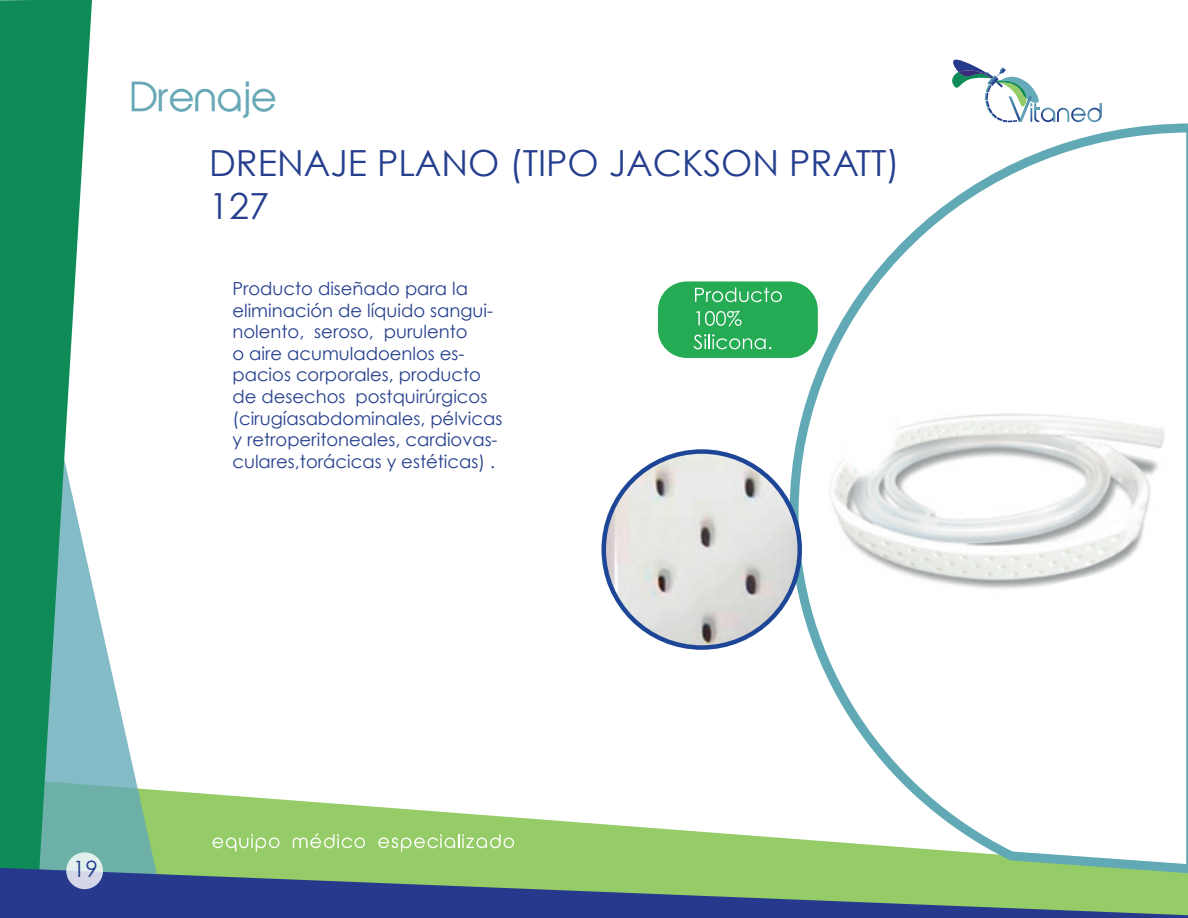
<style>
.page{position:relative;width:1188px;height:918px;background:#fff}
.page>*{position:absolute;margin:0;border:0;box-sizing:border-box;transform-origin:0 0}
.t1{font:38.55px "Abeatby Kai";color:#66a8b6}
.t2{font:36px/43.2px "Century Gothic";color:#253f8e}
.t3{font:22.5px "Century Gothic";color:#253f8e}
.t4{font:18px/21.6px "Century Gothic";color:#253f8e}
</style>
<div class="page">
<svg style="left:167px;top:790px;width:618px;height:78px;fill:#95cc68"></svg>
<svg style="left:92px;top:584px;width:75px;height:284px"></svg>
<svg style="left:0;top:0;width:92px;height:868px;background:#3a9e7a"></svg>
<svg style="left:0;top:868px;width:1188px;height:50px;background:#56787d"></svg>
<svg style="left:952px;top:59px;width:150px;height:60px"></svg>
<svg style="left:213px;top:834px;width:67px;height:18px"></svg>
<svg style="left:378px;top:834px;width:136px;height:18px;background:#a9d585"></svg>
<svg style="left:293px;top:833px;width:72px;height:15px"></svg>
<svg style="left:66px;top:852px;width:37px;height:37px"></svg>
<svg style="left:785px;top:119px;width:403px;height:759px"></svg>
<img style="left:604px;top:452px;width:196px;height:196px;border-radius:98px">
<div style="left:601px;top:449px;width:201px;height:201px;border:4px solid #1e4697;border-radius:50%"></div>
<div style="left:658px;top:281px;width:160px;height:77px;background:#25ab53;border-radius:29px"></div>
<svg style="left:695px;top:287px;width:87px;height:15px"></svg>
<svg style="left:696px;top:311px;width:46px;height:15px"></svg>
<svg style="left:694px;top:334px;width:77px;height:15px"></svg>
<h1 class="t1" style="left:132px;top:82px;width:148px">Drenaje</h1>
<h2 class="t2" style="left:209px;top:140px;width:692px">DRENAJE PLANO (TIPO JACKSON PRATT)<br>127</h2>
<p class="t4" style="left:232px;top:277px;width:272px">Producto diseñado para la eliminación de líquido sangui&shy;nolento, seroso, purulento<br>o aire acumuladoenlos es&shy;pacios corporales, producto de desechos postquirúrgicos (cirugíasabdominales, pélvicas y retroperitoneales, cardiovas&shy;culares,torácicas y estéticas) .</p>
<p class="t3" style="left:73px;top:855px;width:26px">19</p>
</div>
